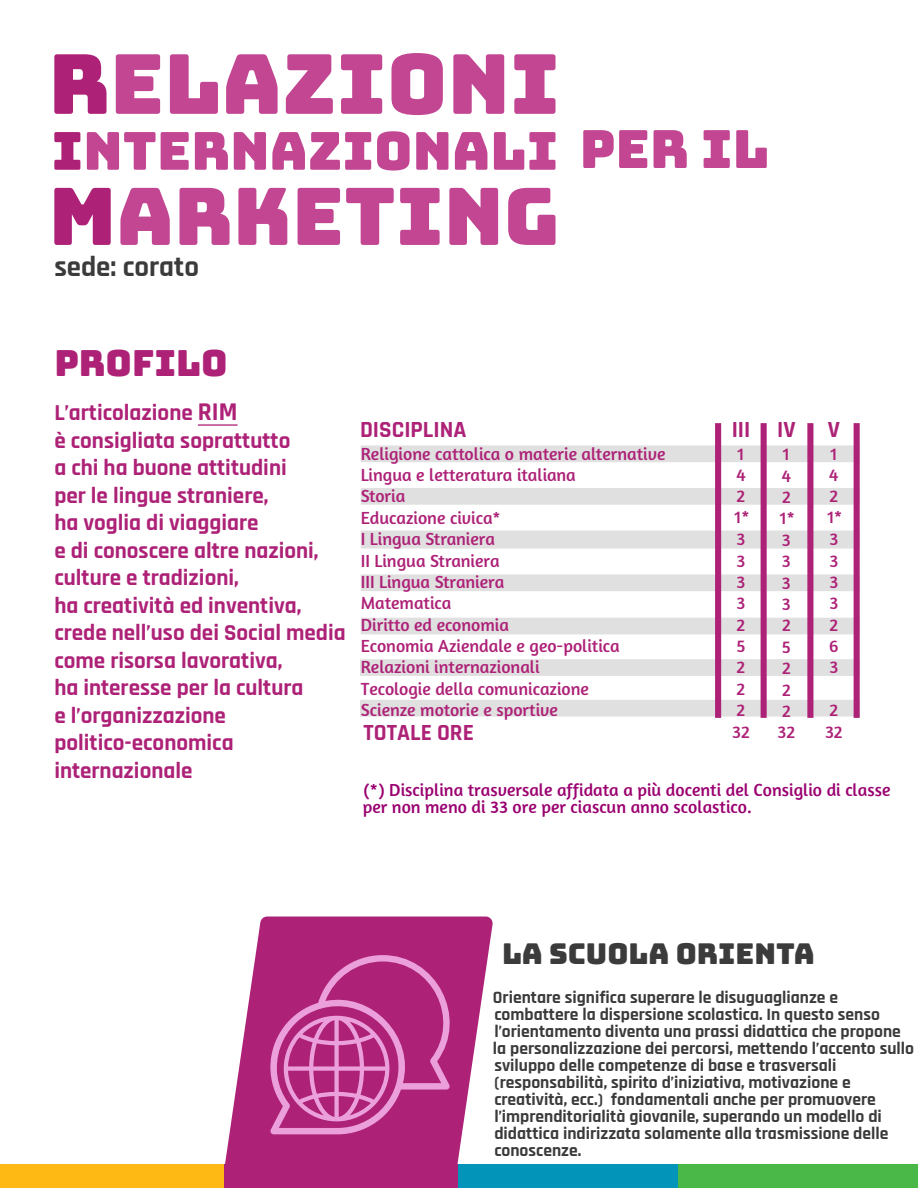
<style>
.page{position:relative;width:918px;height:1188px;background:#fff}
.page>*{position:absolute;margin:0;border:0;box-sizing:border-box;transform-origin:0 0}
.t1{font:82.65px "Bungee";color:#c24692}
.t2{font:79.35px "Bungee";color:#c24692}
.t3{font:52.35px "Bungee";color:#c24692}
.t4{font:36px "Bungee";color:#ad2177}
.t5{font:700 28.8px "Rajdhani";color:#3b3b3b}
.t6{font:28.65px "Bungee";color:#3b3b3b}
.t7{font:700 23.4px "Rajdhani";color:#ad2177}
.t8{font:700 23.1px/27.6px "Rajdhani";color:#ad2177}
.t9{font:17.85px/21.5px "Amaranth";color:#ad2177}
.t10{font:17.85px/16.5px "Amaranth";color:#9a0070}
.t11{font:700 17.55px/17px "Rajdhani";color:#3b3b3b}
.s1{color:#ad2177}
.s2{font-size:52.65px}
.s3{font-size:25.8px}
.s4{font-style:inherit}
</style>
<div class="page">
<div style="left:360px;top:700px;width:500px;height:17px;background:#e0e0e0"></div>
<div style="left:1px;top:1164px;width:224px;height:24px;background:#feb915"></div>
<div style="left:224px;top:1164px;width:243px;height:24px;background:#ad2177"></div>
<div style="left:458px;top:1164px;width:245px;height:24px;background:#0294b9"></div>
<div style="left:678px;top:1164px;width:239px;height:24px;background:#4ab848"></div>
<svg style="left:225px;top:917px;width:268px;height:247px;fill:#ad2177"></svg>
<div style="left:361px;top:445px;width:499px;height:17px;background:#e0e0e0"></div>
<div style="left:361px;top:488px;width:499px;height:17px;background:#e0e0e0"></div>
<div style="left:361px;top:531px;width:499px;height:18px;background:#e0e0e0"></div>
<div style="left:361px;top:574px;width:499px;height:17px;background:#e0e0e0"></div>
<div style="left:361px;top:618px;width:499px;height:16px;background:#e0e0e0"></div>
<div style="left:360px;top:659px;width:500px;height:17px;background:#e0e0e0"></div>
<div style="left:715px;top:423px;width:6px;height:295px;background:#ad2177"></div>
<div style="left:760px;top:423px;width:7px;height:295px;background:#ad2177"></div>
<div style="left:807px;top:423px;width:7px;height:295px;background:#ad2177"></div>
<div style="left:854px;top:423px;width:6px;height:295px;background:#ad2177"></div>
<hr style="left:198px;top:424px;width:40px;height:2px;background:#ad2177">
<svg style="left:263px;top:955px;width:206px;height:179px;background:#ba3d8d"></svg>
<h1 class="t1" style="left:49px;top:37px;width:513px"><span class="s1">R</span>ELAZIONI</h1>
<h3 class="t3" style="left:52px;top:121px;width:719px"><span class="s1">I</span>NTERNAZIONALI <span class="s2">PER</span> <span class="s2">IL</span></h3>
<h2 class="t2" style="left:49px;top:171px;width:512px"><span class="s1">M</span>ARKETING</h2>
<h3 class="t5" style="left:54px;top:250px;width:146px">sede: corato</h3>
<h3 class="t4" style="left:54px;top:342px;width:175px">PROFILO</h3>
<p class="t8" style="left:54px;top:399px;width:293px">L’articolazione <span class="s3">RIM<br></span>è consigliat<span class="s4">a</span> soprattutto<br>a chi ha buone attitudini<br>per le lingue straniere,<br>ha voglia di viaggiare<br>e di conoscere altre nazioni, culture e tradizioni,<br>ha creatività ed inventiva, crede nell’uso dei Social media come risorsa lavorativa,<br>ha interesse per la cultura<br>e l’organizzazione politico-economica internazionale</p>
<h3 class="t7" style="left:360px;top:416px;width:108px">DISCIPLINA</h3>
<h3 class="t7" style="left:828px;top:416px;width:14px">V</h3>
<h3 class="t7" style="left:732px;top:416px;width:20px">III</h3>
<h3 class="t7" style="left:777px;top:416px;width:20px">IV</h3>
<p class="t9" style="left:361px;top:443px;width:306px">Religione cattolica o materie alternative<br>Lingua e letteratura italiana<br>Storia<br>Educazione civica*<br>I Lingua Straniera<br>II Lingua Straniera<br>III Lingua Straniera<br>Matematica<br>Diritto ed economia<br>Economia Aziendale e geo-politica<br>Relazioni internazionali<br>Tecologie della comunicazione<br>Scienze motorie e sportive</p>
<p class="t9" style="left:735px;top:443px;width:16px;line-height:21px">1<br>4<br>2<br>1<span class="s4">*</span></p>
<p class="t9" style="left:732px;top:528px;width:19px">3<br>3<br>3<br>3<br>2<br>5<br>2<br>2<br>2<br>32</p>
<h3 class="t7" style="left:364px;top:719px;width:112px">TOTALE ORE</h3>
<p class="t9" style="left:780px;top:444px;width:16px;line-height:21px">1<br>4<br>2<br>1<span class="s4">*</span></p>
<p class="t9" style="left:778px;top:529px;width:19px">3<br>3<br>3<br>3<br>2<br>5<br>2<br>2<br>2<br>32</p>
<p class="t9" style="left:827px;top:443px;width:16px;line-height:21px">1<br>4<br>2<br>1<span class="s4">*</span></p>
<p class="t9" style="left:829px;top:528px;width:11px;text-align:justify">3<br>3<br>3<br>3<br>2<br>6<br>3</p>
<p class="t9" style="left:825px;top:699px;width:19px">2<br>32</p>
<p class="t10" style="left:363px;top:781px;width:529px">(*) Disciplina trasversale affidata a più docenti del Consiglio di classe per non meno di 33 ore per ciascun anno scolastico.</p>
<h3 class="t6" style="left:502px;top:937px;width:314px">LA SCUOLA ORIENTA</h3>
<p class="t11" style="left:493px;top:989px;width:423px">Orientare significa superare le disuguaglianze e combattere la dispersione scolastica. In questo senso l’orientamento diventa una prassi didattica che propone la personalizzazione dei percorsi, mettendo l’accento sullo sviluppo delle competenze di base e trasversali (responsabilità, spirito d’iniziativa, motivazione e creatività, ecc.) fondamentali anche per promuovere l’imprenditorialità giovanile, superando un modello di didattica indirizzata solamente alla trasmissione delle conoscenze.</p>
</div>
